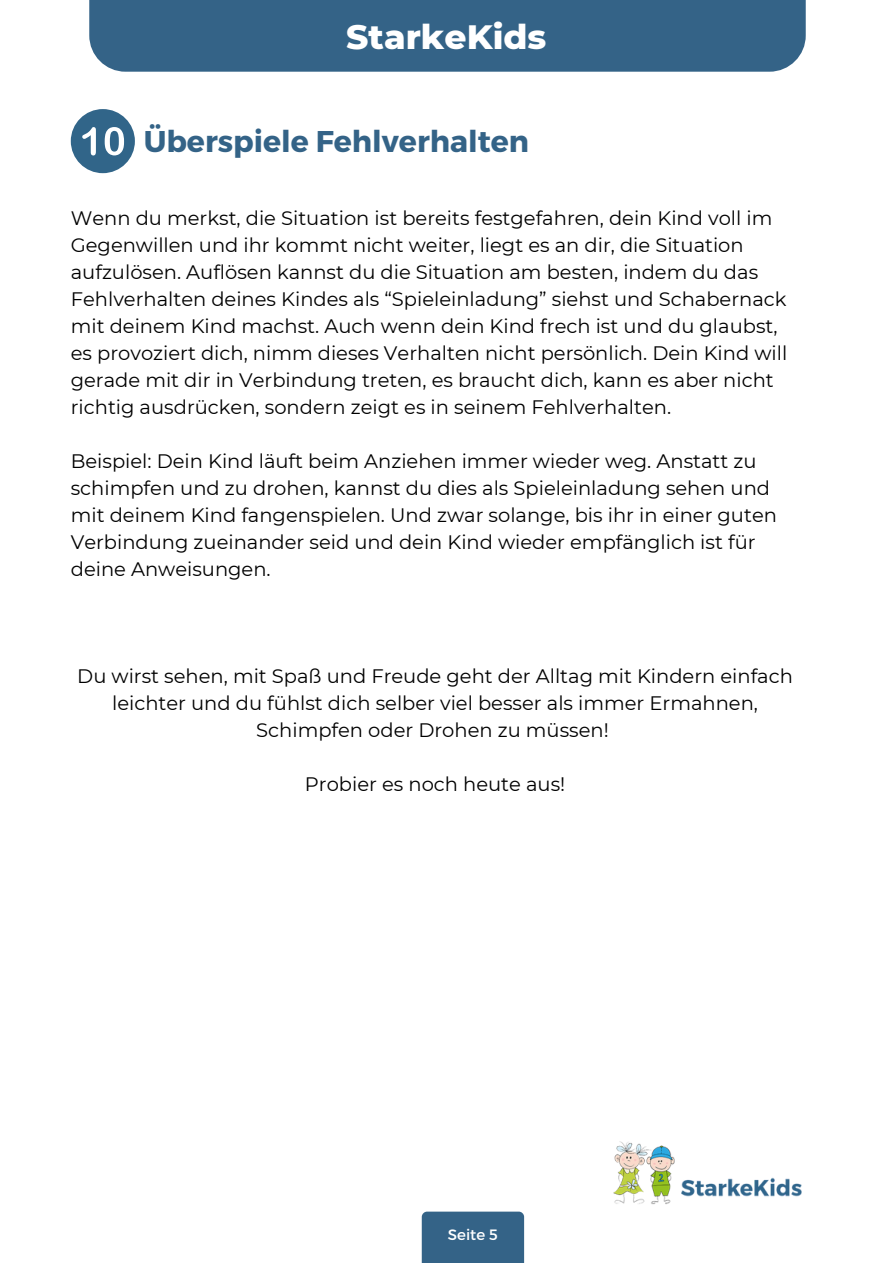
<style>
.page{position:relative;width:893px;height:1264px;background:#fff}
.page>*{position:absolute;margin:0;border:0;box-sizing:border-box;transform-origin:0 0}
.t1{font:800 34.5px "Montserrat";color:#fff}
.t2{font:700 30px "Montserrat";color:#346387}
.t3{font:19.5px/27px "Montserrat";color:#000}
.t4{font:15px "Montserrat";color:#fff}
</style>
<div class="page">
<img style="left:614px;top:1141px;width:187px;height:64px">
<div style="left:89px;top:0;width:716px;height:72px;background:#346387"></div>
<div style="left:422px;top:1211px;width:102px;height:51px;background:#346387"></div>
<div style="left:71px;top:109px;width:64px;height:64px;background:#316589;border-radius:50%"></div>
<svg style="left:82px;top:127px;width:14px;height:28px"></svg>
<svg style="left:105px;top:127px;width:19px;height:28px"></svg>
<h1 class="t1" style="left:346px;top:15px;width:201px">StarkeKids</h1>
<h2 class="t2" style="left:144px;top:121px;width:387px">Überspiele Fehlverhalten</h2>
<p class="t3" style="left:71px;top:205px;width:717px">Wenn du merkst, die Situation ist bereits festgefahren, dein Kind voll im Gegenwillen und ihr kommt nicht weiter, liegt es an dir, die Situation aufzulösen. Auflösen kannst du die Situation am besten, indem du das Fehlverhalten deines Kindes als “Spieleinladung” siehst und Schabernack mit deinem Kind machst. Auch wenn dein Kind frech ist und du glaubst, es provoziert dich, nimm dieses Verhalten nicht persönlich. Dein Kind will gerade mit dir in Verbindung treten, es braucht dich, kann es aber nicht richtig ausdrücken, sondern zeigt es in seinem Fehlverhalten.</p>
<p class="t3" style="left:71px;top:448px;width:707px">Beispiel: Dein Kind läuft beim Anziehen immer wieder weg. Anstatt zu schimpfen und zu drohen, kannst du dies als Spieleinladung sehen und mit deinem Kind fangenspielen. Und zwar solange, bis ihr in einer guten Verbindung zueinander seid und dein Kind wieder empfänglich ist für deine Anweisungen.</p>
<p class="t3" style="left:77px;top:662px;width:717px;text-align:center">Du wirst sehen, mit Spaß und Freude geht der Alltag mit Kindern einfach leichter und du fühlst dich selber viel besser als immer Ermahnen,<br>Schimpfen oder Drohen zu müssen!</p>
<p class="t3" style="left:305px;top:770px;width:262px">Probier es noch heute aus!</p>
<p class="t4" style="left:448px;top:1224px;width:51px">Seite 5</p>
</div>
